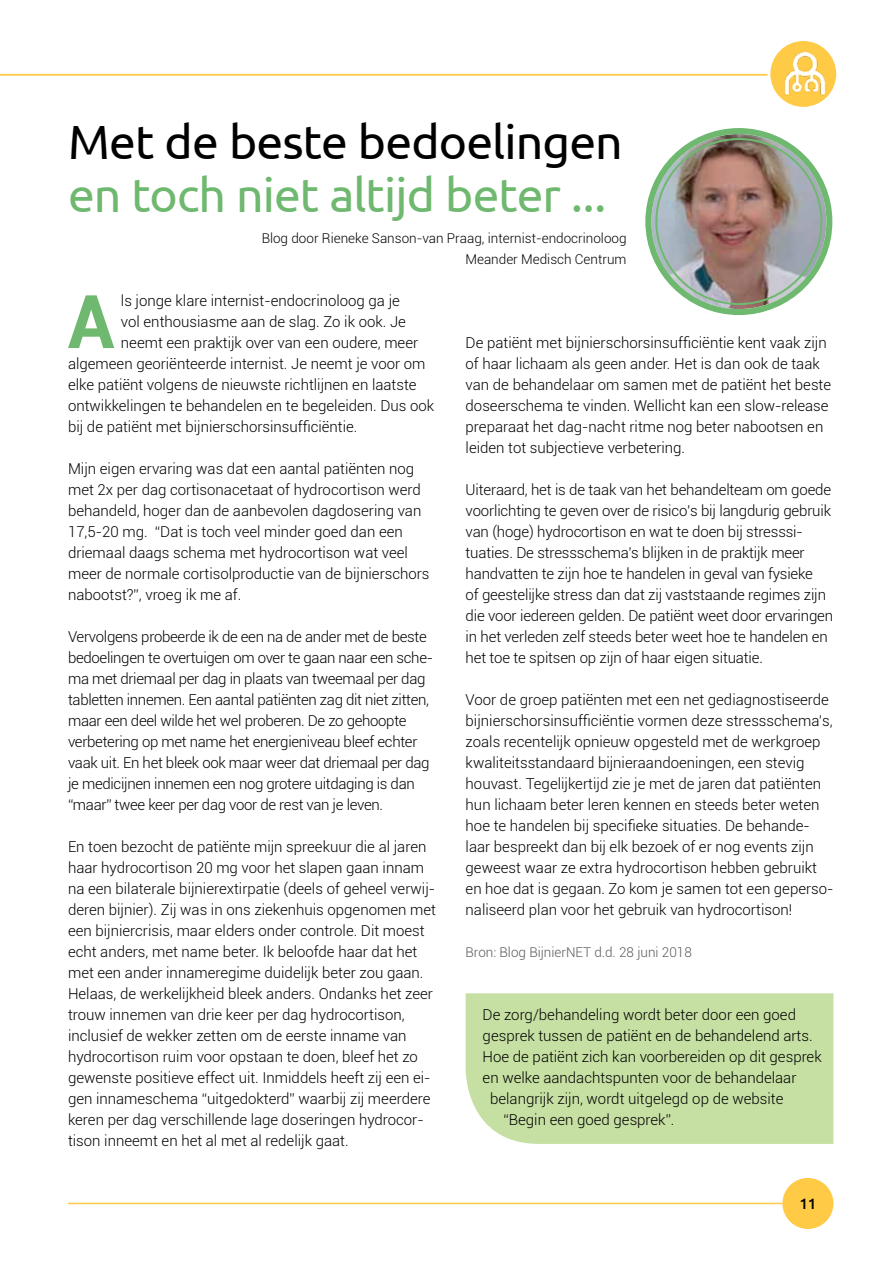
<style>
.page{position:relative;width:893px;height:1263px;background:#fff}
.page>*{position:absolute;margin:0;border:0;box-sizing:border-box;transform-origin:0 0}
.t1{font:700 74.1px "Roboto";color:#6fb86f}
.t2{font:48px "Ubuntu";letter-spacing:-.02em;color:#6fb86f}
.t3{font:48px "Ubuntu";letter-spacing:-.02em;color:#000}
.t4{font:300 15px/21px "Roboto";color:#000}
.t5{font:300 15px/21px "Roboto";letter-spacing:-.02em;color:#000}
.t6{font:500 15px "Ubuntu";color:#000}
.t7{font:300 13.5px/21px "Roboto";color:#000;text-align:right}
.t8{font:300 13.5px "Roboto";color:#58595b}
</style>
<div class="page">
<div style="left:782px;top:1178px;width:51px;height:51px;background:#ffca46;border-radius:50%"></div>
<hr style="left:68px;top:1203px;width:714px;height:1px;background:#ffca46">
<hr style="left:0;top:74px;width:833px;height:1px;background:#ffca46">
<img style="left:651px;top:134px;width:175px;height:175px;border-radius:87px">
<div style="left:645px;top:128px;width:187px;height:187px;border:6px solid #6fb86f;border-radius:50%"></div>
<svg style="left:769px;top:40px;width:69px;height:68px"></svg>
<div style="left:767px;top:38px;width:72px;height:72px;border:3px solid #fff;border-radius:50%"></div>
<img style="left:771px;top:42px;width:64px;height:59px">
<div style="left:466px;top:993px;width:367px;height:151px;background:#c6e0a3"></div>
<h2 class="t3" style="left:68px;top:113px;width:556px">Met de beste bedoelingen</h2>
<h2 class="t2" style="left:68px;top:166px;width:540px">en toch niet altijd beter ...</h2>
<p class="t7" style="left:262px;top:227px;width:366px">Blog door Rieneke Sanson-van Praag, internist-endocrinoloog<br>Meander Medisch Centrum</p>
<h1 class="t1" style="left:67px;top:269px;width:49px">A</h1>
<p class="t4" style="left:121px;top:290px;width:280px">ls jonge klare internist-endocrinoloog ga je</p>
<p class="t4" style="left:121px;top:311px;width:286px">vol enthousiasme aan de slag. Zo ik ook. Je</p>
<p class="t4" style="left:121px;top:332px;width:299px">neemt een praktijk over van een oudere, meer</p>
<p class="t4" style="left:68px;top:353px;width:359px">algemeen georiënteerde internist. Je neemt je voor om</p>
<p class="t4" style="left:68px;top:374px;width:350px">elke patiënt volgens de nieuwste richtlijnen en laatste</p>
<p class="t4" style="left:68px;top:395px;width:368px">ontwikkelingen te behandelen en te begeleiden. Dus ook</p>
<p class="t4" style="left:68px;top:416px;width:291px">bij de patiënt met bijnierschorsinsufficiëntie.</p>
<p class="t4" style="left:68px;top:458px;width:363px">Mijn eigen ervaring was dat een aantal patiënten nog met 2x per dag cortisonacetaat of hydrocortison werd behandeld, hoger dan de aanbevolen dagdosering van 17,5-20 mg. “Dat is toch veel minder goed dan een driemaal daags schema met hydrocortison wat veel meer de normale cortisolproductie van de bijnierschors nabootst?”, vroeg ik me af.</p>
<p class="t5" style="left:68px;top:626px;width:366px">Vervolgens probeerde ik de een na de ander met de beste bedoelingen te overtuigen om over te gaan naar een sche&shy;ma met driemaal per dag in plaats van tweemaal per dag tabletten innemen. Een aantal patiënten zag dit niet zitten, maar een deel wilde het wel proberen. De zo gehoopte verbetering op met name het energieniveau bleef echter vaak uit. En het bleek ook maar weer dat driemaal per dag je medicijnen innemen een nog grotere uitdaging is dan “maar” twee keer per dag voor de rest van je leven.</p>
<p class="t4" style="left:68px;top:836px;width:369px">En toen bezocht de patiënte mijn spreekuur die al jaren haar hydrocortison 20 mg voor het slapen gaan innam na een bilaterale bijnierextirpatie (deels of geheel verwij&shy;deren bijnier). Zij was in ons ziekenhuis opgenomen met een bijniercrisis, maar elders onder controle. Dit moest echt anders, met name beter. Ik beloofde haar dat het met een ander innameregime duidelijk beter zou gaan.<br>Helaas, de werkelijkheid bleek anders. Ondanks het zeer trouw innemen van drie keer per dag hydrocortison, inclusief de wekker zetten om de eerste inname van hydrocortison ruim voor opstaan te doen, bleef het zo gewenste positieve effect uit. Inmiddels heeft zij een ei&shy;gen innameschema “uitgedokterd” waarbij zij meerdere keren per dag verschillende lage doseringen hydrocor&shy;tison inneemt en het al met al redelijk gaat.</p>
<p class="t4" style="left:466px;top:332px;width:367px">De patiënt met bijnierschorsinsufficiëntie kent vaak zijn of haar lichaam als geen ander. Het is dan ook de taak van de behandelaar om samen met de patiënt het beste doseerschema te vinden. Wellicht kan een slow-release preparaat het dag-nacht ritme nog beter nabootsen en leiden tot subjectieve verbetering.</p>
<p class="t4" style="left:466px;top:479px;width:369px">Uiteraard, het is de taak van het behandelteam om goede voorlichting te geven over de risico’s bij langdurig gebruik van (hoge) hydrocortison en wat te doen bij stresssi&shy;tuaties. De stressschema’s blijken in de praktijk meer handvatten te zijn hoe te handelen in geval van fysieke<br>of geestelijke stress dan dat zij vaststaande regimes zijn die voor iedereen gelden. De patiënt weet door ervaringen in het verleden zelf steeds beter weet hoe te handelen en het toe te spitsen op zijn of haar eigen situatie.</p>
<p class="t4" style="left:466px;top:689px;width:369px">Voor de groep patiënten met een net gediagnostiseerde bijnierschorsinsufficiëntie vormen deze stressschema’s, zoals recentelijk opnieuw opgesteld met de werkgroep kwaliteitsstandaard bijnieraandoeningen, een stevig houvast. Tegelijkertijd zie je met de jaren dat patiënten hun lichaam beter leren kennen en steeds beter weten hoe te handelen bij specifieke situaties. De behande&shy;laar bespreekt dan bij elk bezoek of er nog events zijn geweest waar ze extra hydrocortison hebben gebruikt en hoe dat is gegaan. Zo kom je samen tot een geperso&shy;naliseerd plan voor het gebruik van hydrocortison!</p>
<p class="t8" style="left:466px;top:943px;width:228px">Bron: Blog BijnierNET d.d. 28 juni 2018</p>
<p class="t4" style="left:483px;top:1004px;width:315px">De zorg/behandeling wordt beter door een goed</p>
<p class="t4" style="left:483px;top:1025px;width:332px">gesprek tussen de patiënt en de behandelend arts.</p>
<p class="t4" style="left:483px;top:1046px;width:341px">Hoe de patiënt zich kan voorbereiden op dit gesprek</p>
<p class="t4" style="left:483px;top:1067px;width:315px">en welke aandachtspunten voor de behandelaar</p>
<p class="t4" style="left:490px;top:1088px;width:295px">belangrijk zijn, wordt uitgelegd op de website</p>
<p class="t4" style="left:504px;top:1109px;width:172px">“Begin een goed gesprek”.</p>
<p class="t6" style="left:799px;top:1194px;width:19px">11</p>
</div>
